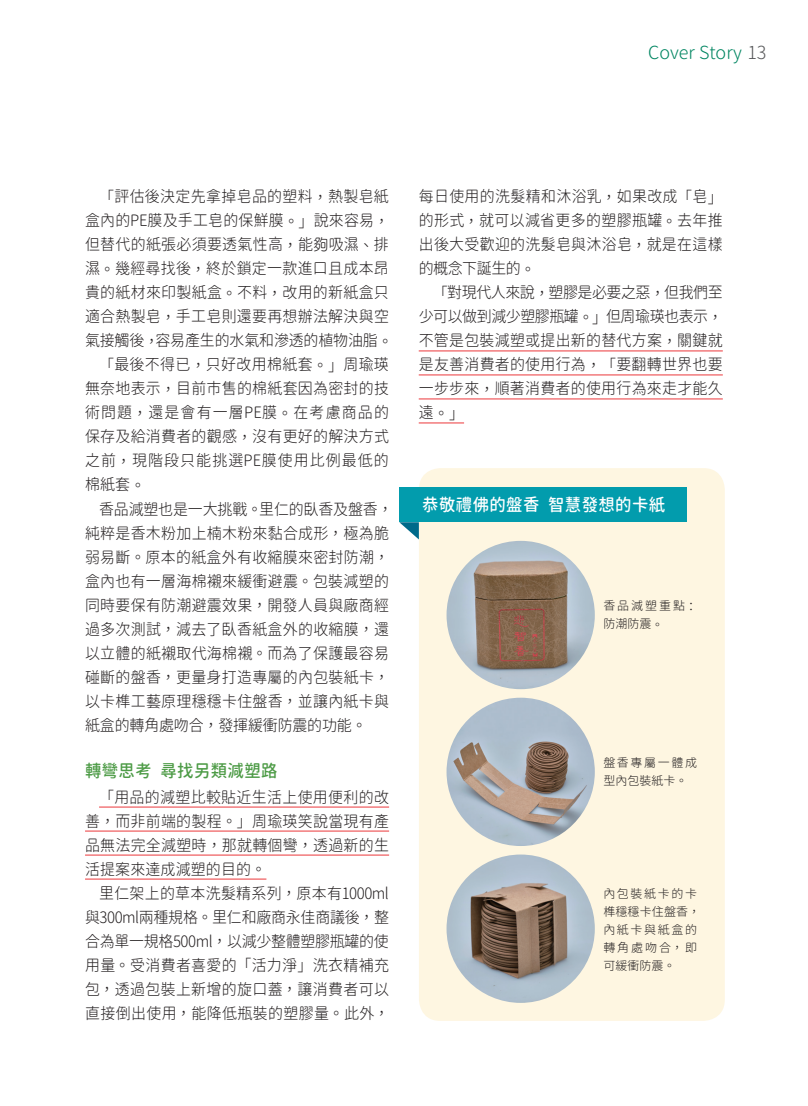
<style>
.page{position:relative;width:808px;height:1106px;background:#fff}
.page>*{position:absolute;margin:0;border:0;box-sizing:border-box;transform-origin:0 0}
.t1{font:300 18px "Gen Jyuu Gothic";color:#008561}
.t2{font:500 17.25px "Gen Jyuu Gothic";letter-spacing:.025em;color:#fff;scale:.95 1}
.t3{font:500 17.25px "Gen Jyuu Gothic";letter-spacing:.025em;color:#4d9b46;scale:.95 1}
.t4{font:300 15.75px/24px "Gen Jyuu Gothic";letter-spacing:.02em;color:#231f20;text-align:justify;scale:.95 1}
.t5{font:300 15.75px "Gen Jyuu Gothic";letter-spacing:-.01em;color:#231f20;scale:.95 1}
.t6{font:300 15.75px "Gen Jyuu Gothic";letter-spacing:.075em;color:#231f20;scale:.95 1}
.t7{font:300 15.75px "Gen Jyuu Gothic";letter-spacing:.07em;color:#231f20;scale:.95 1}
.t8{font:300 15.75px "Source Han Sans TC";color:#231f20;scale:.95 1}
.t9{font:300 12px/18px "Gen Jyuu Gothic";letter-spacing:.135em;color:#231f20}
.t10{font:300 12px/18px "Gen Jyuu Gothic";letter-spacing:.165em;color:#231f20}
.s1{color:#57585a}
.s2{font-family:"Source Han Sans TC"}
.s3{font-family:"DF Yuan Std W3";font-weight:400}
.s4{font-family:"Gen Jyuu Gothic"}
</style>
<div class="page">
<div style="left:419px;top:468px;width:306px;height:552px;background:#fef6e1;border-radius:21px"></div>
<hr style="left:99px;top:806px;width:290px;height:1px;background:#f27a7c">
<hr style="left:85px;top:830px;width:304px;height:1px;background:#f27a7c">
<hr style="left:85px;top:854px;width:304px;height:1px;background:#f27a7c">
<hr style="left:85px;top:878px;width:181px;height:1px;background:#f27a7c">
<hr style="left:419px;top:350px;width:304px;height:1px;background:#f27a7c">
<hr style="left:419px;top:374px;width:304px;height:1px;background:#f27a7c">
<hr style="left:419px;top:398px;width:304px;height:1px;background:#f27a7c">
<hr style="left:419px;top:422px;width:45px;height:1px;background:#f27a7c">
<img style="left:446px;top:541px;width:149px;height:148px;border-radius:74px">
<img style="left:446px;top:697px;width:149px;height:149px;border-radius:74px">
<img style="left:446px;top:854px;width:149px;height:148px;border-radius:74px">
<div style="left:399px;top:487px;width:287px;height:35px;background:#029cad"></div>
<svg style="left:399px;top:522px;width:20px;height:17px"></svg>
<p class="t1" style="left:648px;top:40px;width:120px">Cover Story <span class="s1">13</span></p>
<p class="t4" style="left:99px;top:184px;width:307px"><span class="s2">「</span>評估後決定先拿掉皂品的塑料<span class="s2">，</span>熱製皂紙</p>
<p class="t4" style="left:85px;top:208px;width:321px">盒內的PE膜及手工皂的保鮮膜<span class="s2">。」</span>說來容易<span class="s2">，</span></p>
<p class="t4" style="left:85px;top:232px;width:321px">但替代的紙張必須要透氣性高<span class="s2">，</span>能<span class="s3">夠</span>吸濕<span class="s2">、</span>排</p>
<p class="t4" style="left:85px;top:256px;width:321px">濕<span class="s2">。</span>幾經尋找後<span class="s2">，</span>終於鎖定一款進口且成本昂</p>
<p class="t4" style="left:85px;top:280px;width:321px">貴的紙材來印製紙盒<span class="s2">。</span>不料<span class="s2">，</span>改用的新紙盒只</p>
<p class="t4" style="left:85px;top:304px;width:321px">適合熱製皂<span class="s2">，</span>手工皂則還要再想辦法解決與空</p>
<p class="t5" style="left:85px;top:329px;width:325px">氣接觸後<span class="s2">，</span>容易產生的水氣和滲透的植物油脂<span class="s2">。</span></p>
<p class="t4" style="left:99px;top:352px;width:307px"><span class="s2">「</span>最後不得已<span class="s2">，</span>只好改用棉紙套<span class="s2">。」</span>周瑜瑛</p>
<p class="t4" style="left:85px;top:376px;width:321px">無奈地表示<span class="s2">，</span>目前市售的棉紙套因為密封的技</p>
<p class="t6" style="left:85px;top:401px;width:321px">術問題<span class="s2">，</span>還是會有一層PE膜<span class="s2">。</span>在考慮商品的</p>
<p class="t4" style="left:85px;top:424px;width:321px">保存及給消費者的觀感<span class="s2">，</span>沒有更好的解決方式</p>
<p class="t7" style="left:85px;top:449px;width:321px">之前<span class="s2">，</span>現階段只能挑選PE膜使用比例最低的</p>
<p class="t4" style="left:85px;top:472px;width:65px">棉紙套<span class="s2">。</span></p>
<p class="t5" style="left:99px;top:497px;width:311px">香品減塑也是一大挑戰<span class="s2">。</span>里仁的臥香及盤香<span class="s2">，</span></p>
<p class="t4" style="left:85px;top:520px;width:321px">純粹是香木粉加上楠木粉來黏合成形<span class="s2">，</span>極為脆</p>
<p class="t4" style="left:85px;top:544px;width:321px">弱易斷<span class="s2">。</span>原本的紙盒外有收縮膜來密封防潮<span class="s2">，</span></p>
<p class="t4" style="left:85px;top:568px;width:321px">盒內也有一層海棉襯來緩衝避震<span class="s2">。</span>包裝減塑的</p>
<p class="t4" style="left:85px;top:592px;width:321px">同時要保有防潮避震效果<span class="s2">，</span>開發人員與廠商經</p>
<p class="t4" style="left:85px;top:616px;width:321px">過多次測試<span class="s2">，</span>減去了臥香紙盒外的收縮膜<span class="s2">，</span>還</p>
<p class="t4" style="left:85px;top:640px;width:321px">以立體的紙襯取代海棉襯<span class="s2">。</span>而為了保護最容易</p>
<p class="t4" style="left:85px;top:664px;width:321px">碰斷的盤香<span class="s2">，</span>更量身打造專屬的內包裝紙卡<span class="s2">，</span></p>
<p class="t4" style="left:85px;top:688px;width:321px">以卡榫工藝原理穩穩卡住盤香<span class="s2">，</span>並讓內紙卡與</p>
<p class="t5" style="left:85px;top:713px;width:298px">紙盒的轉角處吻合<span class="s2">，</span>發揮緩衝防震的功能<span class="s2">。</span></p>
<p class="t3" style="left:85px;top:758px;width:204px">轉彎思考 尋找另類減塑路</p>
<p class="t4" style="left:85px;top:784px;width:321px;text-indent:14px"><span class="s2">「</span>用品的減塑比較貼近生活上使用便利的改善<span class="s2">，</span>而非前端的製程<span class="s2">。」</span>周瑜瑛笑說當現有產品無法完全減塑時<span class="s2">，</span>那就轉個彎<span class="s2">，</span>透過新的生活提案來達成減塑的目的<span class="s2">。</span></p>
<p class="t4" style="left:85px;top:880px;width:321px;text-indent:14px">里仁架上的草本洗髮精系列<span class="s2">，</span>原本有1000ml與300ml兩種規格<span class="s2">。</span>里仁和廠商永佳商議後<span class="s2">，</span>整合為單一規格500ml<span class="s2">，</span>以減少整體塑膠瓶罐的使用量<span class="s2">。</span>受消費者喜愛的<span class="s2">「</span>活力淨<span class="s2">」</span>洗衣精補充包<span class="s2">，</span>透過包裝上新增的旋口蓋<span class="s2">，</span>讓消費者可以直接倒出使用<span class="s2">，</span>能降低瓶裝的塑膠量<span class="s2">。</span>此外<span class="s2">，</span></p>
<p class="t4" style="left:419px;top:184px;width:321px">每日使用的洗髮精和沐浴乳<span class="s2">，</span>如果改成<span class="s2">「</span>皂<span class="s2">」</span>的形式<span class="s2">，</span>就可以減省更多的塑膠瓶罐<span class="s2">。</span>去年推出後大受歡迎的洗髮皂與沐浴皂<span class="s2">，</span>就是在這樣的概念下誕生的<span class="s2">。</span></p>
<p class="t4" style="left:419px;top:280px;width:321px;text-indent:14px"><span class="s2">「</span>對現代人來說<span class="s2">，</span>塑膠是必要之惡<span class="s2">，</span>但我們至少可以做到減少塑膠瓶罐<span class="s2">。」</span>但周瑜瑛也表示<span class="s2">，</span>不管是包裝減塑或提出新的替代方案<span class="s2">，</span>關鍵就是友善消費者的使用行為<span class="s2">，「</span>要翻轉世界也要一步步來<span class="s2">，</span>順著消費者的使用行為來走才能久</p>
<p class="t8" style="left:419px;top:404px;width:49px"><span class="s4">遠</span>。」</p>
<p class="t2" style="left:422px;top:492px;width:257px">恭敬禮佛的盤香 智慧發想的卡紙</p>
<p class="t10" style="left:603px;top:596px;width:95px">香品減塑重點<span class="s2">：</span>防潮防震<span class="s2">。</span></p>
<p class="t9" style="left:603px;top:753px;width:95px">盤香專屬一體成型內包裝紙卡<span class="s2">。</span></p>
<p class="t9" style="left:603px;top:883px;width:98px">內包裝紙卡的卡榫穩穩卡住盤香<span class="s2">，</span>內紙卡與紙盒的轉角處吻合<span class="s2">，</span>即可緩衝防震<span class="s2">。</span></p>
</div>
